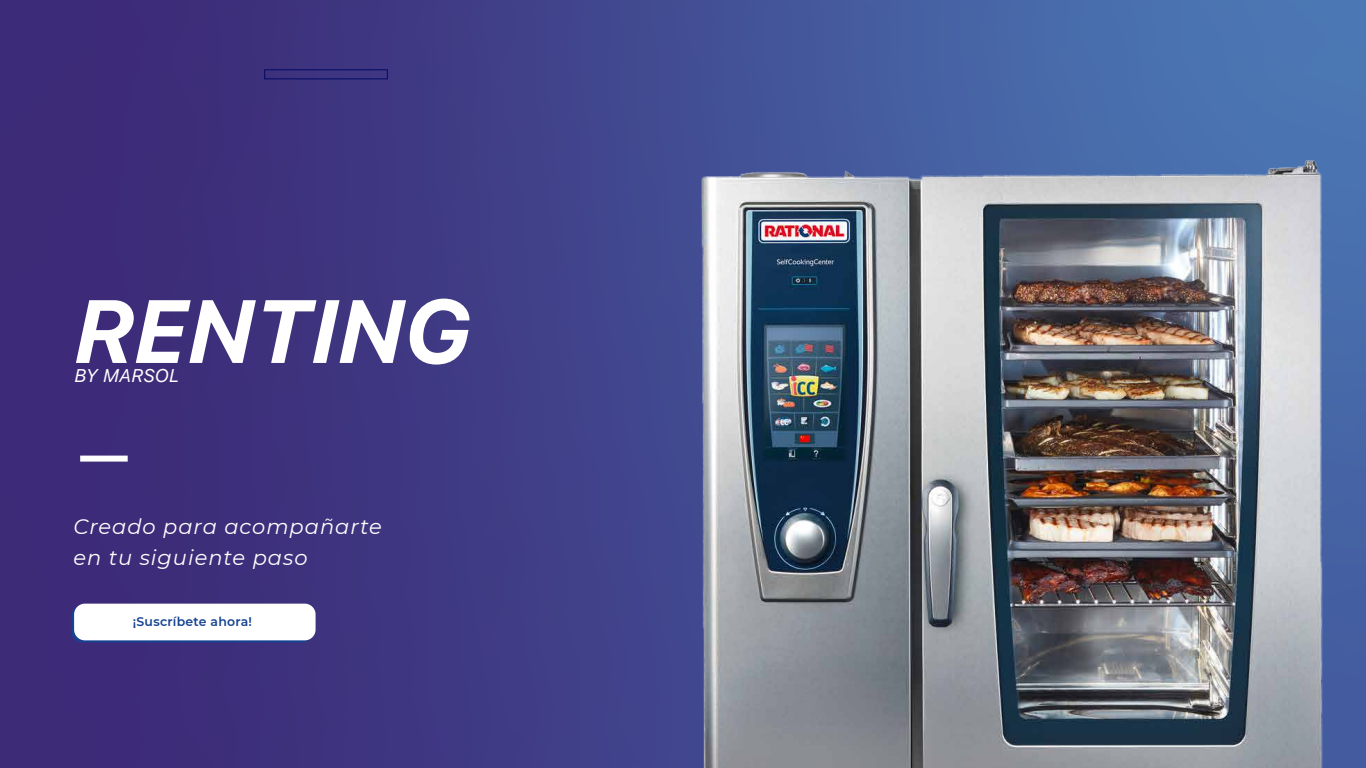
<style>
.page{position:relative;width:1366px;height:768px;background:#fff}
.page>*{position:absolute;margin:0;border:0;box-sizing:border-box;transform-origin:0 0}
.t1{font:italic 700 89.1px "SF Pro Text";letter-spacing:-.02em;color:#fff}
.t2{font:italic 21px/30.6px "Montserrat";letter-spacing:.045em;color:#fff}
.t3{font:italic 18.3px "SF Pro Text";color:#fff}
.t4{font:600 12.4px "Montserrat";letter-spacing:.02em;color:#164292}
</style>
<div class="page">
<div style="left:0;top:0;width:1366px;height:768px;background:linear-gradient(to right,#3a2170,#4c7cb8)"></div>
<img style="left:619px;top:108px;width:747px;height:660px">
<svg style="left:71px;top:606px;width:242px;height:36px"></svg>
<div style="left:74px;top:604px;width:242px;height:36px;background:#fff;border-radius:11px"></div>
<div style="left:80px;top:456px;width:48px;height:6px;background:#fff"></div>
<div style="left:265px;top:70px;width:122px;height:9px;border:1px solid #010a66"></div>
<h1 class="t1" style="left:73px;top:266px;width:400px">RENTING</h1>
<p class="t3" style="left:74px;top:362px;width:107px">BY MARSOL</p>
<p class="t2" style="left:73px;top:511px;width:310px">Creado para acompañarte en tu siguiente paso</p>
<p class="t4" style="left:133px;top:613px;width:121px">¡Suscríbete ahora!</p>
</div>
